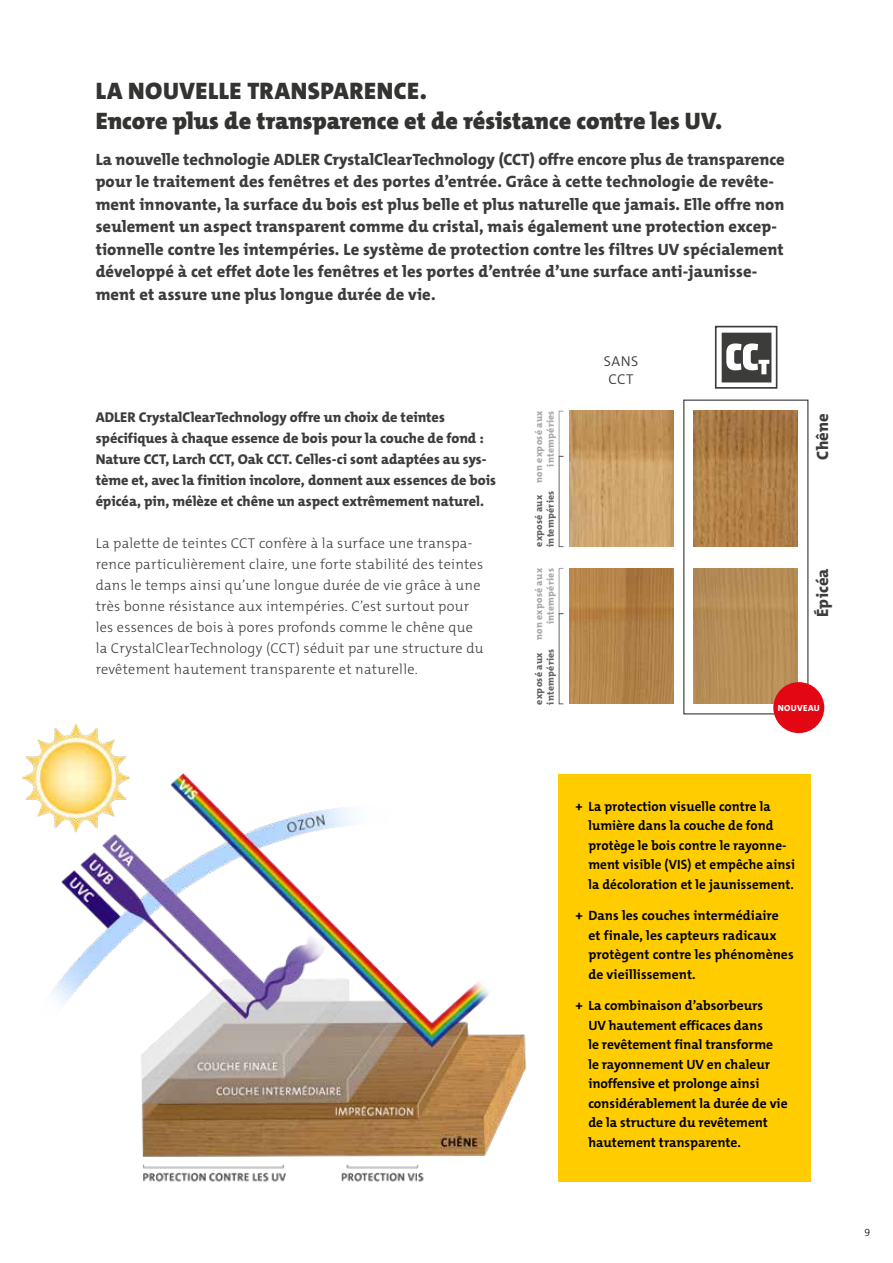
<style>
.page{position:relative;width:893px;height:1263px;background:#fff}
.page>*{position:absolute;margin:0;border:0;box-sizing:border-box;transform-origin:0 0}
.t1{font:900 24px/29.8px "The Mix C4 s";color:#333332}
.t2{font:800 16.5px/22.5px "The Mix C4 s";letter-spacing:.01em;color:#3c3c3b}
.t3{font:300 14.25px/21px "The Mix C4 s";letter-spacing:.02em;color:#3c3c3b}
.t4{font:800 14.25px/21px "The Mix C4 s";color:#3c3c3b}
.t5{font:300 14.25px/18px "The Mix C4 s";letter-spacing:.035em;color:#3c3c3b;text-align:center}
.t6{font:700 13.5px/19.5px "The Mix C4 s";color:#000}
.t7{font:300 10.5px "The Mix C4 s";color:#000}
.t8{font:800 9.75px/11.7px "The Mix C4 s";letter-spacing:.03em;color:#a8a8a7;text-align:right}
.t9{font:800 9.75px/11.7px "The Mix C4 s";letter-spacing:.03em;color:#646363}
.t10{font:800 8.85px "The Mix C4 s";letter-spacing:.04em;color:#fff}
</style>
<div class="page">
<div style="left:558px;top:774px;width:252px;height:408px;background:#fc0"></div>
<div style="left:683px;top:400px;width:125px;height:314px;border:1px solid #3c3c3b"></div>
<img style="left:569px;top:411px;width:104px;height:135px">
<img style="left:694px;top:411px;width:104px;height:135px">
<img style="left:569px;top:568px;width:104px;height:136px">
<img style="left:693px;top:568px;width:104px;height:136px">
<div style="left:715px;top:326px;width:62px;height:63px;border:2px solid #3c3c3b"></div>
<svg style="left:722px;top:333px;width:49px;height:49px"></svg>
<div style="left:773px;top:682px;width:51px;height:51px;background:#e30613;border-radius:50%"></div>
<div style="left:559px;top:411px;width:5px;height:46px;border:1px solid #a4a1a4"></div>
<div style="left:559px;top:568px;width:5px;height:46px;border:1px solid #a4a1a4"></div>
<img style="left:21px;top:723px;width:506px;height:459px">
<h1 class="t1" style="left:96px;top:77px;width:628px">LA NOUVELLE TRANSPARENCE.<br>Encore plus de transparence et de résistance contre les UV.</h1>
<p class="t2" style="left:96px;top:148px;width:690px">La nouvelle technologie ADLER CrystalClearTechnology (CCT) offre encore plus de transparence pour le traitement des fenêtres et des portes d’entrée. Grâce à cette technologie de revête&shy;ment innovante, la surface du bois est plus belle et plus naturelle que jamais. Elle offre non seulement un aspect transparent comme du cristal, mais également une protection excep&shy;tionnelle contre les intempéries. Le système de protection contre les filtres UV spécialement développé à cet effet dote les fenêtres et les portes d’entrée d’une surface anti-jaunisse&shy;ment et assure une plus longue durée de vie.</p>
<p class="t4" style="left:96px;top:407px;width:402px">ADLER CrystalClearTechnology offre un choix de teintes spécifiques à chaque essence de bois pour la couche de fond :<br>Nature CCT, Larch CCT, Oak CCT. Celles-ci sont adaptées au sys&shy;tème et, avec la finition incolore, donnent aux essences de bois épicéa, pin, mélèze et chêne un aspect extrêmement naturel.</p>
<p class="t3" style="left:96px;top:533px;width:389px">La palette de teintes CCT confère à la surface une transpa&shy;rence particulièrement claire, une forte stabilité des teintes dans le temps ainsi qu’une longue durée de vie grâce à une très bonne résistance aux intempéries. C’est surtout pour les essences de bois à pores profonds comme le chêne que la CrystalClearTechnology (CCT) séduit par une structure du revêtement hautement transparente et naturelle.</p>
<p class="t8" style="left:533px;top:483px;width:74px;rotate:-90deg">non exposé aux intempéries</p>
<p class="t9" style="left:533px;top:547px;width:58px;rotate:-90deg">exposé aux intempéries</p>
<p class="t8" style="left:533px;top:640px;width:74px;rotate:-90deg">non exposé aux intempéries</p>
<p class="t9" style="left:533px;top:704px;width:58px;rotate:-90deg">exposé aux intempéries</p>
<p class="t5" style="left:604px;top:352px;width:36px">SANS<br>CCT</p>
<p class="t2" style="left:811px;top:460px;width:48px;rotate:-90deg">Chêne</p>
<p class="t2" style="left:811px;top:617px;width:50px;rotate:-90deg">Épicéa</p>
<p class="t10" style="left:778px;top:702px;width:44px">NOUVEAU</p>
<p class="t6" style="left:588px;top:796px;width:208px;text-indent:-13px">+ La protection visuelle contre la lumière dans la couche de fond protège le bois contre le rayonne&shy;ment visible (VIS) et empêche ainsi la décoloration et le jaunissement.</p>
<p class="t6" style="left:588px;top:906px;width:207px;text-indent:-13px">+ Dans les couches intermédiaire et finale, les capteurs radicaux protègent contre les phénomènes de vieillissement.</p>
<p class="t6" style="left:588px;top:996px;width:201px;text-indent:-13px">+ La combinaison d’absorbeurs<br>UV hautement efficaces dans<br>le revêtement final transforme<br>le rayonnement UV en chaleur inoffensive et prolonge ainsi considérablement la durée de vie de la structure du revêtement hautement transparente.</p>
<p class="t7" style="left:865px;top:1226px;width:7px">9</p>
</div>
